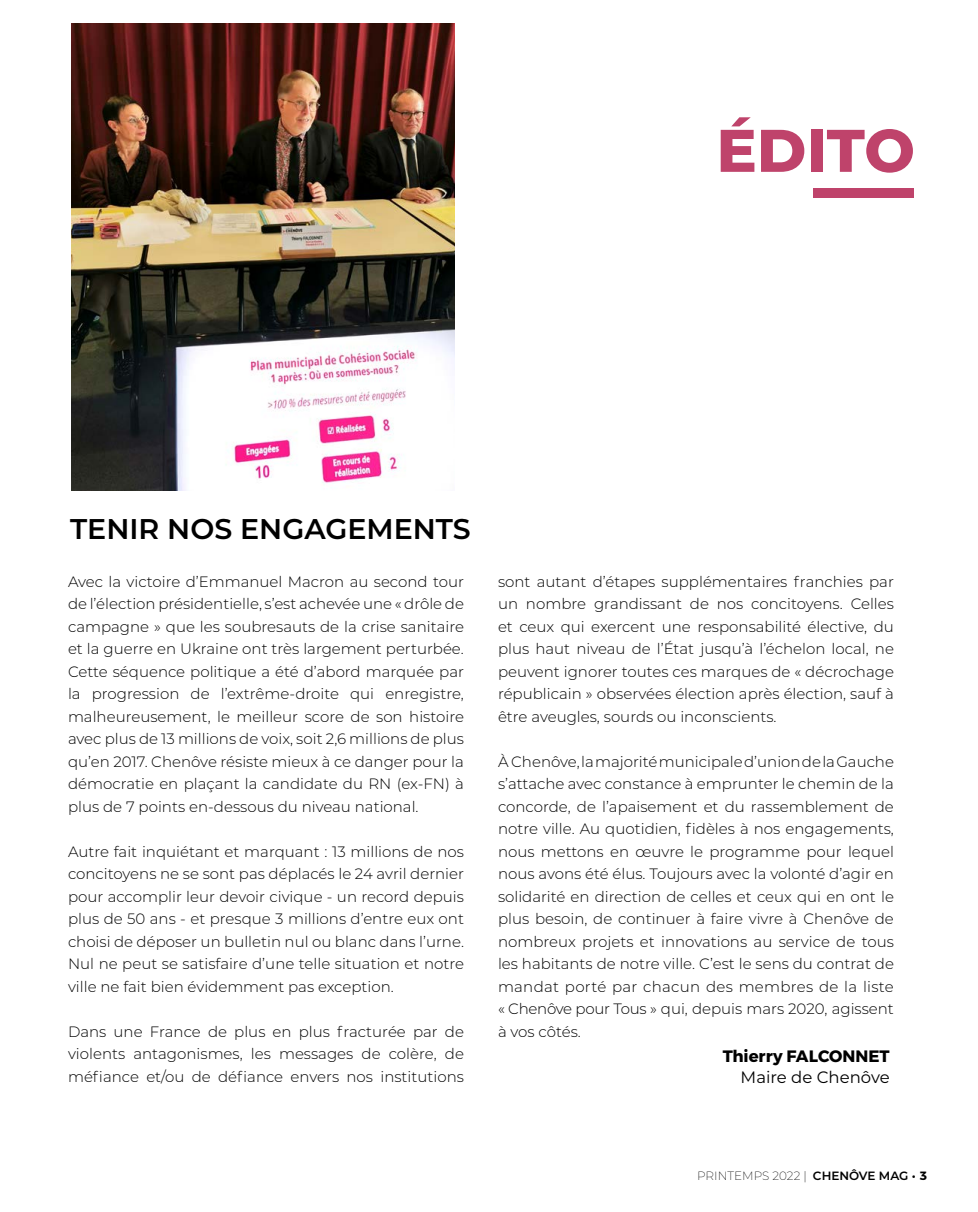
<style>
.page{position:relative;width:978px;height:1212px;background:#fff}
.page>*{position:absolute;margin:0;border:0;box-sizing:border-box;transform-origin:0 0}
.t1{font:800 60px "Montserrat";color:#bf436b}
.t2{font:600 28.5px "Montserrat";color:#000}
.t3{font:700 16.5px "Montserrat";color:#000}
.t4{font:16.5px "Montserrat";color:#000}
.t5{font:300 15px/22.5px "Montserrat";color:#000;text-align:justify}
.t6{font:200 12px "Montserrat";color:#000}
.s1{font-weight:600}
.s2{font-weight:700}
</style>
<div class="page">
<div style="left:813px;top:188px;width:100px;height:9px;background:#bf436b"></div>
<img style="left:71px;top:23px;width:384px;height:467px">
<h1 class="t1" style="left:716px;top:107px;width:200px">ÉDITO</h1>
<h2 class="t2" style="left:70px;top:509px;width:402px">TENIR NOS ENGAGEMENTS</h2>
<p class="t5" style="left:68px;top:569px;width:397px">Avec la victoire d’Emmanuel Macron au second tour de l’élection présidentielle, s’est achevée une « drôle de campagne » que les soubresauts de la crise sanitaire et la guerre en Ukraine ont très largement perturbée.<br>Cette séquence politique a été d’abord marquée par la progression de l’extrême-droite qui enregistre, malheureusement, le meilleur score de son histoire avec plus de 13 millions de voix, soit 2,6 millions de plus qu’en 2017. Chenôve résiste mieux à ce danger pour la démocratie en plaçant la candidate du RN (ex-FN) à plus de 7 points en-dessous du niveau national.</p>
<p class="t5" style="left:68px;top:839px;width:397px">Autre fait inquiétant et marquant : 13 millions de nos concitoyens ne se sont pas déplacés le 24 avril dernier pour accomplir leur devoir civique - un record depuis plus de 50 ans - et presque 3 millions d’entre eux ont choisi de déposer un bulletin nul ou blanc dans l’urne.<br>Nul ne peut se satisfaire d’une telle situation et notre ville ne fait bien évidemment pas exception.</p>
<p class="t5" style="left:68px;top:1019px;width:397px">Dans une France de plus en plus fracturée par de violents antagonismes, les messages de colère, de méfiance et/ou de défiance envers nos institutions</p>
<p class="t5" style="left:498px;top:569px;width:397px">sont autant d’étapes supplémentaires franchies par un nombre grandissant de nos concitoyens. Celles et ceux qui exercent une responsabilité élective, du plus haut niveau de l’État jusqu’à l’échelon local, ne peuvent ignorer toutes ces marques de « décrochage républicain » observées élection après élection, sauf à être aveugles, sourds ou inconscients.</p>
<p class="t5" style="left:498px;top:749px;width:397px">À Chenôve, la majorité municipale d’union de la Gauche s’attache avec constance à emprunter le chemin de la concorde, de l’apaisement et du rassemblement de notre ville. Au quotidien, fidèles à nos engagements, nous mettons en œuvre le programme pour lequel nous avons été élus. Toujours avec la volonté d’agir en solidarité en direction de celles et ceux qui en ont le plus besoin, de continuer à faire vivre à Chenôve de nombreux projets et innovations au service de tous les habitants de notre ville. C’est le sens du contrat de mandat porté par chacun des membres de la liste « Chenôve pour Tous » qui, depuis mars 2020, agissent à vos côtés.</p>
<p class="t3" style="left:723px;top:1043px;width:168px">Thierry FALCONNET</p>
<p class="t4" style="left:741px;top:1066px;width:151px">Maire de Chenôve</p>
<p class="t6" style="left:697px;top:1168px;width:231px">PRINTEMPS 2022 | <span class="s1">CHENÔVE MAG •</span> <span class="s2">3</span></p>
</div>
